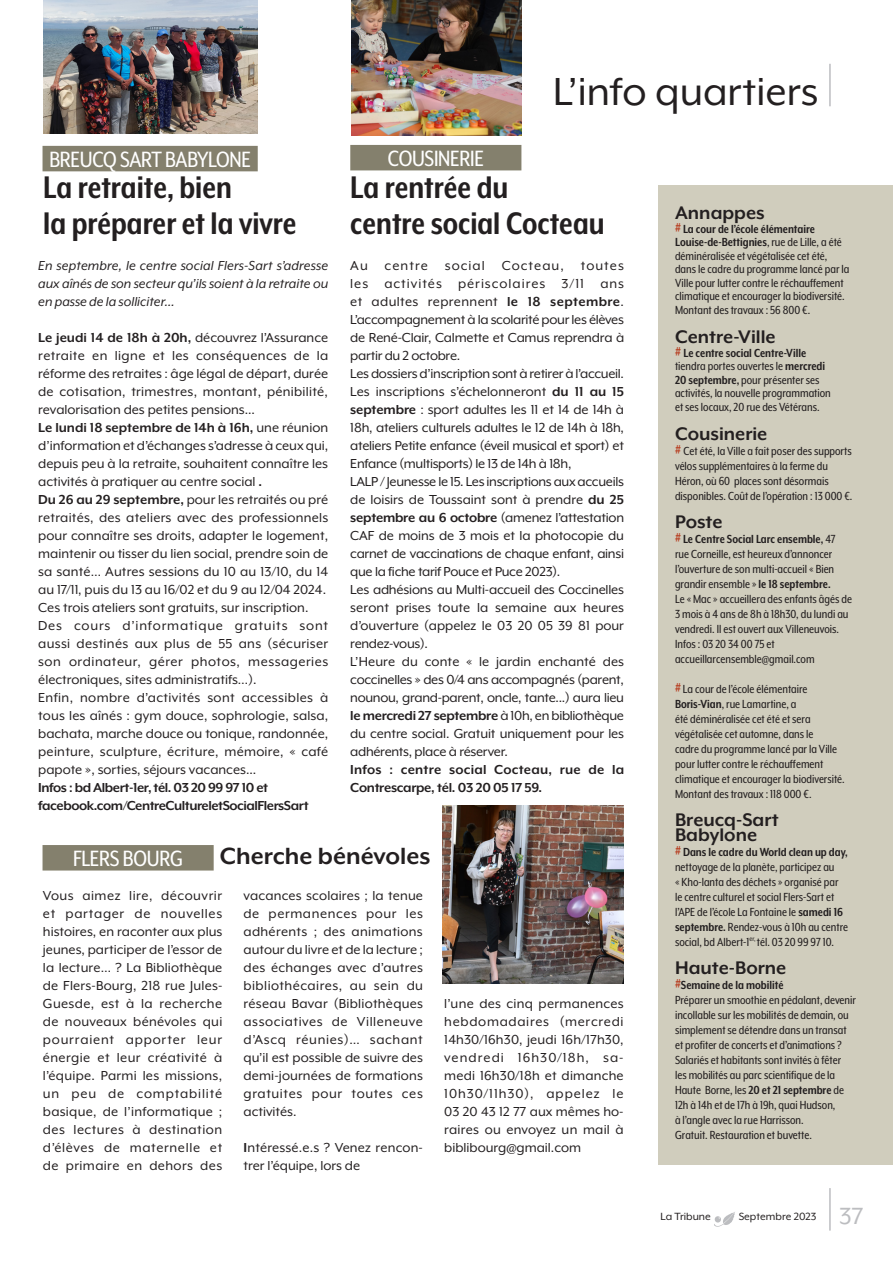
<style>
.page{position:relative;width:893px;height:1263px;background:#fff}
.page>*{position:absolute;margin:0;border:0;box-sizing:border-box;transform-origin:0 0}
.texte{font:45px "Mr Eaves XL Mod OT";color:#231f20}
.texte-2{font:700 36px "Mr Eaves XL Mod Nar OT";color:#231f20}
.texte-3{font:700 27px "Mr Eaves XL Mod OT";color:#231f20}
.t1{font:27px "Mr Eaves XL Mod OT";color:#bcbdc0}
.titre_quartier{font:25.5px "Mr Eaves XL Mod Nar OT";letter-spacing:-.01em;color:#fff}
.TXT_Brève_D{font:700 21px/15px "Mr Eaves XL Mod OT";color:#231f20}
.texte-4{font:15px/18px "Mr Eaves XL Mod OT";color:#231f20;text-align:justify}
.texte-5{font:italic 15px/18px "Mr Eaves XL Mod OT";color:#231f20;text-align:justify}
.texte-6{font:700 15px "Mr Eaves XL Mod OT";letter-spacing:-.03em;color:#231f20}
.texte-7{font:700 15px/18px "Mr Eaves XL Mod OT";letter-spacing:.015em;color:#231f20}
.TXT_Brève_D-2{font:13.5px/15px "Mr Eaves XL Mod Nar OT";color:#231f20}
.TXT_Brève_D-3{font:700 13.5px "Mr Eaves XL Mod Nar OT";color:#231f20}
.t2{font:12px "Mr Eaves XL Mod OT";color:#231f20}
.s1{font-weight:700}
.s2{font-weight:700;font-size:16.5px;color:#b73d20}
.s3{font-size:16.5px;color:#b73d20}
</style>
<div class="page">
<img style="left:714px;top:1212px;width:21px;height:14px">
<hr style="left:829px;top:1188px;width:2px;height:42px;background:#bcbdc0">
<hr style="left:829px;top:64px;width:2px;height:42px;background:#bcbdc0">
<div style="left:350px;top:145px;width:171px;height:25px;background:#84806d"></div>
<div style="left:43px;top:845px;width:171px;height:25px;background:#84806d"></div>
<div style="left:658px;top:185px;width:235px;height:980px;background:#d0cdbd"></div>
<img style="left:442px;top:805px;width:182px;height:178px">
<div style="left:43px;top:146px;width:215px;height:25px;background:#84806d"></div>
<img style="left:43px;top:0;width:215px;height:134px">
<img style="left:351px;top:0;width:170px;height:135px">
<p class="titre_quartier" style="left:49px;top:146px;width:203px">BREUCQ SART BABYLONE</p>
<p class="titre_quartier" style="left:388px;top:145px;width:98px">COUSINERIE</p>
<p class="texte" style="left:553px;top:67px;width:267px">L’info quartiers</p>
<p class="texte-2" style="left:43px;top:168px;width:190px">La retraite, bien</p>
<p class="texte-2" style="left:43px;top:204px;width:255px">la préparer et la vivre</p>
<p class="texte-5" style="left:38px;top:256px;width:292px">En septembre, le centre social Flers-Sart s’adresse aux aînés de son secteur qu’ils soient à la retraite ou en passe de la solliciter…</p>
<p class="texte-4" style="left:38px;top:328px;width:292px"><span class="s1">Le jeudi 14 de 18h à 20h,</span> découvrez l’Assurance retraite en ligne et les conséquences de la réforme des retraites : âge légal de départ, durée de cotisation, trimestres, montant, pénibilité, revalorisation des petites pensions...</p>
<p class="texte-4" style="left:38px;top:418px;width:291px"><span class="s1">Le lundi 18 septembre de 14h à 16h,</span> une réunion d’information et d’échanges s’adresse à ceux qui, depuis peu à la retraite, souhaitent connaître les activités à pratiquer au centre social <span class="s1">.</span></p>
<p class="texte-4" style="left:38px;top:490px;width:292px"><span class="s1">Du 26 au 29 septembre,</span> pour les retraités ou pré retraités, des ateliers avec des professionnels pour connaître ses droits, adapter le logement, maintenir ou tisser du lien social, prendre soin de sa santé… Autres sessions du 10 au 13/10, du 14 au 17/11, puis du 13 au 16/02 et du 9 au 12/04 2024.</p>
<p class="texte-4" style="left:38px;top:598px;width:272px">Ces trois ateliers sont gratuits, sur inscription.</p>
<p class="texte-4" style="left:38px;top:616px;width:292px">Des cours d’informatique gratuits sont aussi destinés aux plus de 55 ans (sécuriser son ordinateur, gérer photos, messageries électroniques, sites administratifs…).</p>
<p class="texte-4" style="left:38px;top:688px;width:292px">Enfin, nombre d’activités sont accessibles à tous les aînés : gym douce, sophrologie, salsa, bachata, marche douce ou tonique, randonnée, peinture, sculpture, écriture, mémoire, « café papote », sorties, séjours vacances...</p>
<p class="texte-6" style="left:38px;top:779px;width:231px">Infos : bd Albert-1er, tél. 03 20 99 97 10 et</p>
<p class="texte-6" style="left:38px;top:797px;width:272px">facebook.com/CentreCultureletSocialFlersSart</p>
<p class="texte-2" style="left:350px;top:168px;width:160px">La rentrée du</p>
<p class="texte-2" style="left:350px;top:204px;width:256px">centre social Cocteau</p>
<p class="texte-4" style="left:350px;top:256px;width:275px">Au centre social Cocteau, toutes les activités périscolaires 3/11 ans et adultes reprennent <span class="s1">le 18 septembre</span>.<br>L’accompagnement à la scolarité pour les élèves de René-Clair, Calmette et Camus reprendra à partir du 2 octobre.</p>
<p class="texte-4" style="left:350px;top:364px;width:275px">Les dossiers d’inscription sont à retirer à l’accueil.<br>Les inscriptions s’échelonneront <span class="s1">du 11 au 15 septembre</span> : sport adultes les 11 et 14 de 14h à 18h, ateliers culturels adultes le 12 de 14h à 18h, ateliers Petite enfance (éveil musical et sport) et Enfance (multisports) le 13 de 14h à 18h,</p>
<p class="texte-4" style="left:350px;top:472px;width:275px">LALP / Jeunesse le 15. Les inscriptions aux accueils de loisirs de Toussaint sont à prendre <span class="s1">du 25 septembre au 6 octobre</span> (amenez l’attestation CAF de moins de 3 mois et la photocopie du carnet de vaccinations de chaque enfant, ainsi que la fiche tarif Pouce et Puce 2023).</p>
<p class="texte-4" style="left:350px;top:580px;width:275px">Les adhésions au Multi-accueil des Coccinelles seront prises toute la semaine aux heures d’ouverture (appelez le 03 20 05 39 81 pour rendez-vous).</p>
<p class="texte-4" style="left:350px;top:652px;width:275px">L’Heure du conte « le jardin enchanté des coccinelles » des 0/4 ans accompagnés (parent, nounou, grand-parent, oncle, tante...) aura lieu <span class="s1">le mercredi 27 septembre</span> à 10h, en bibliothèque du centre social. Gratuit uniquement pour les adhérents, place à réserver.</p>
<p class="texte-7" style="left:350px;top:760px;width:275px">Infos : centre social Cocteau, rue de la<br>Contrescarpe, tél. 03 20 05 17 59.</p>
<p class="texte-3" style="left:220px;top:841px;width:212px">Cherche bénévoles</p>
<p class="texte-4" style="left:43px;top:886px;width:181px">Vous aimez lire, découvrir et partager de nouvelles histoires, en raconter aux plus jeunes, participer de l’essor de la lecture… ? La Bibliothèque de Flers-Bourg, 218 rue Jules-Guesde, est à la recherche de nouveaux bénévoles qui pourraient apporter leur énergie et leur créativité à l’équipe. Parmi les missions, un peu de comptabilité basique, de l’informatique ; des lectures à destination d’élèves de maternelle et de primaire en dehors des</p>
<p class="texte-4" style="left:244px;top:886px;width:181px">vacances scolaires ; la tenue de permanences pour les adhérents ; des animations autour du livre et de la lecture ; des échanges avec d’autres bibliothécaires, au sein du réseau Bavar (Bibliothèques associatives de Villeneuve d’Ascq réunies)… sachant qu’il est possible de suivre des demi-journées de formations gratuites pour toutes ces activités.</p>
<p class="titre_quartier" style="left:73px;top:845px;width:112px">FLERS BOURG</p>
<p class="texte-4" style="left:244px;top:1138px;width:181px"><span class="s1">I</span>ntéressé.e.s ? Venez rencon&shy;trer l’équipe, lors de</p>
<p class="texte-4" style="left:444px;top:994px;width:181px">l’une des cinq permanences hebdomadaires (mercredi 14h30/16h30, jeudi 16h/17h30, vendredi 16h30/18h, sa&shy;medi 16h30/18h et dimanche 10h30/11h30), appelez le 03 20 43 12 77 aux mêmes ho&shy;raires ou envoyez un mail à biblibourg@gmail.com</p>
<p class="TXT_Brève_D" style="left:675px;top:205px;width:91px">Annappes</p>
<p class="TXT_Brève_D-2" style="left:675px;top:222px;width:176px;line-height:13.5px"><span class="s2">#</span> <span class="s1">La cour de l’école élémentaire Louise-de-Bettignies</span>, rue de Lille, a été déminéralisée et végétalisée cet été, dans le cadre du programme lancé par la Ville pour lutter contre le réchauffement climatique et encourager la biodiversité.<br>Montant des travaux : 56 800 €.</p>
<p class="TXT_Brève_D" style="left:675px;top:329px;width:102px">Centre-Ville</p>
<p class="TXT_Brève_D-2" style="left:675px;top:346px;width:157px;line-height:13.5px"><span class="s2">#</span> <span class="s1">Le centre social Centre-Ville </span>tiendra portes ouvertes le <span class="s1">mercredi 20 septembre,</span> pour présenter ses activités, la nouvelle programmation et ses locaux, 20 rue des Vétérans.</p>
<p class="TXT_Brève_D" style="left:675px;top:426px;width:94px">Cousinerie</p>
<p class="TXT_Brève_D-2" style="left:675px;top:443px;width:179px"><span class="s2">#</span> Cet été, la Ville a fait poser des supports vélos supplémentaires à la ferme du Héron, où 60 places sont désormais disponibles. Coût de l’opération : 13 000 €.</p>
<p class="TXT_Brève_D" style="left:675px;top:514px;width:49px">Poste</p>
<p class="TXT_Brève_D-2" style="left:675px;top:531px;width:162px"><span class="s2">#</span> <span class="s1">Le Centre Social Larc ensemble,</span> 47 rue Corneille, est heureux d’annoncer l’ouverture de son multi-accueil « Bien grandir ensemble » <span class="s1">le 18 septembre.</span></p>
<p class="TXT_Brève_D-2" style="left:675px;top:591px;width:178px">Le « Mac » accueillera des enfants âgés de<br>3 mois à 4 ans de 8h à 18h30, du lundi au vendredi. Il est ouvert aux Villeneuvois.</p>
<p class="TXT_Brève_D-2" style="left:675px;top:636px;width:141px">Infos : 03 20 34 00 75 et accueillarcensemble@gmail.com</p>
<p class="TXT_Brève_D-2" style="left:675px;top:681px;width:134px"><span class="s2">#</span> La cour de l’école élémentaire</p>
<p class="TXT_Brève_D-2" style="left:675px;top:696px;width:171px"><span class="s1">Boris-Vian</span>, rue Lamartine, a<br>été déminéralisée cet été et sera végétalisée cet automne, dans le<br>cadre du programme lancé par la Ville pour lutter contre le réchauffement climatique et encourager la biodiversité.<br>Montant des travaux : 118 000 €.</p>
<p class="TXT_Brève_D" style="left:675px;top:812px;width:105px">Breucq-Sart<br>Babylone</p>
<p class="TXT_Brève_D-2" style="left:675px;top:844px;width:175px"><span class="s2">#</span> <span class="s1">Dans le cadre du World clean up day, </span>nettoyage de la planète, participez au<br>« Kho-lanta des déchets » organisé par le centre culturel et social Flers-Sart et l’APE de l’école La Fontaine le <span class="s1">samedi 16 septembre.</span> Rendez-vous à 10h au centre social, bd Albert-1<sup>er,</sup> tél. 03 20 99 97 10.</p>
<p class="TXT_Brève_D" style="left:675px;top:959px;width:113px">Haute-Borne</p>
<p class="TXT_Brève_D-3" style="left:675px;top:977px;width:110px"><span class="s3">#</span>Semaine de la mobilité</p>
<p class="TXT_Brève_D-2" style="left:675px;top:992px;width:182px">Préparer un smoothie en pédalant, devenir incollable sur les mobilités de demain, ou simplement se détendre dans un transat et profiter de concerts et d’animations ?<br>Salariés et habitants sont invités à fêter les mobilités au parc scientifique de la Haute Borne, les <span class="s1">20 et 21 septembre</span> de 12h à 14h et de 17h à 19h, quai Hudson,<br>à l’angle avec la rue Harrisson.</p>
<p class="TXT_Brève_D-2" style="left:675px;top:1127px;width:138px">Gratuit. Restauration et buvette.</p>
<p class="t2" style="left:661px;top:1210px;width:52px">La Tribune</p>
<p class="t2" style="left:739px;top:1210px;width:79px">Septembre 2023</p>
<h3 class="t1" style="left:839px;top:1201px;width:26px">37</h3>
</div>
